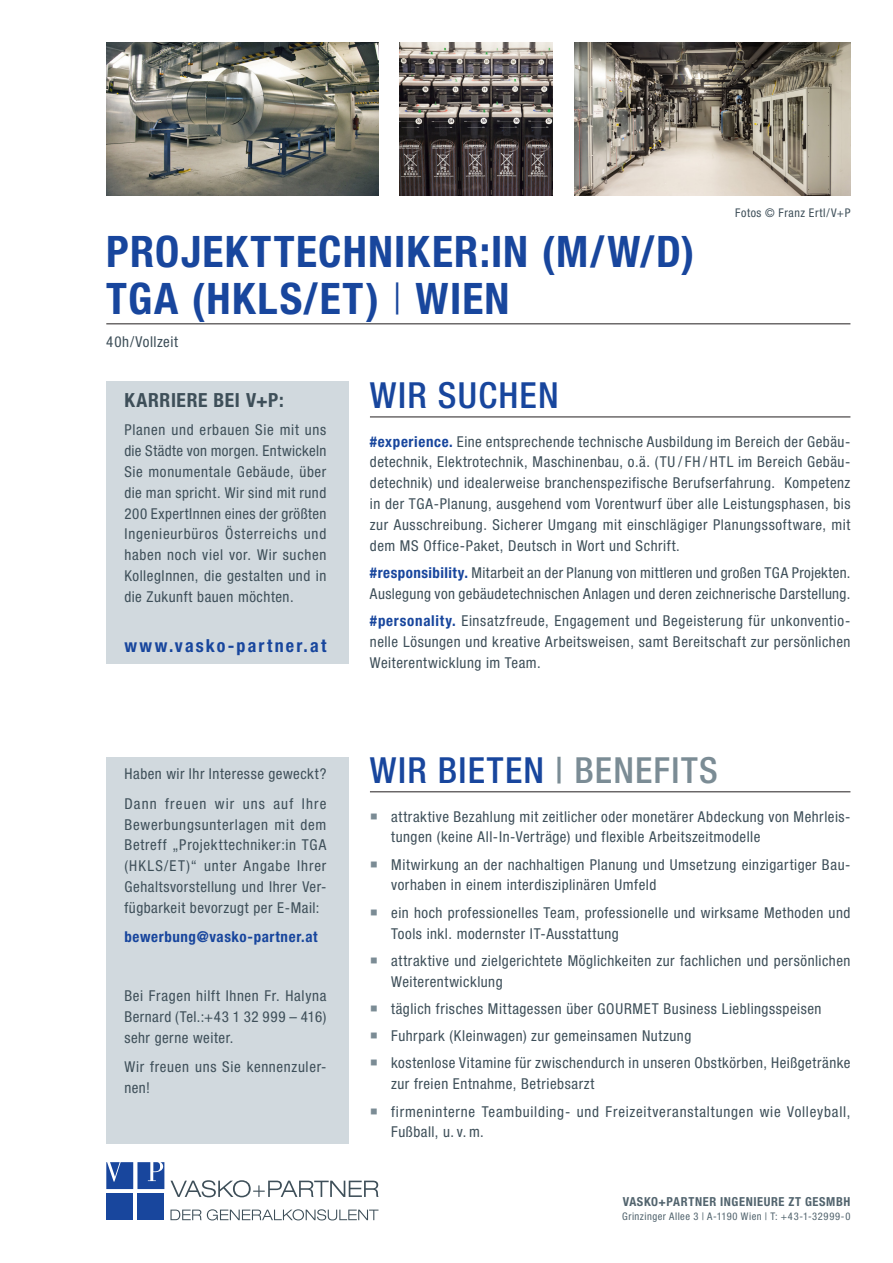
<style>
.page{position:relative;width:893px;height:1263px;background:#fff}
.page>*{position:absolute;margin:0;border:0;box-sizing:border-box;transform-origin:0 0}
.NEU_headline_blau_24_pt{font:700 condensed 43.5px "Helvetica Neue";letter-spacing:.03em;color:#18469d}
.NEU_headline_blau_24_pt-2{font:500 condensed 36px "Helvetica Neue";letter-spacing:.035em;color:#18469d}
.t1{font:700 condensed 19.5px "Helvetica Neue";letter-spacing:.035em;color:#3e4f59}
.t2{font:700 condensed 18px "Helvetica Neue";letter-spacing:.12em;color:#18469d}
.fließtext_80_schwarz{font:condensed 15px/20.9px "Helvetica Neue";letter-spacing:.035em;color:#3e4f59}
.fließtext_80_schwarz-2{font:700 condensed 15px "Helvetica Neue";letter-spacing:.04em;color:#18469d}
.t3{font:700 condensed 12.45px "Helvetica Neue";letter-spacing:.05em;color:#52646e}
.NEU_bildtext_blau_8_11{font:condensed 12px "Helvetica Neue";letter-spacing:.05em;color:#3e4f59}
.t4{font:condensed 10.5px "Helvetica Neue";letter-spacing:.045em;color:#52646e}
.s1{font-weight:300}
.s2{font-weight:700;color:#18469d}
.s3{color:#7b8c95}
</style>
<div class="page">
<svg style="left:170px;top:1209px;width:208px;height:11px"></svg>
<svg style="left:170px;top:1180px;width:208px;height:17px"></svg>
<svg style="left:106px;top:1162px;width:58px;height:27px;background:#4268af"></svg>
<div style="left:106px;top:1193px;width:27px;height:27px;background:#18469d"></div>
<div style="left:137px;top:1193px;width:27px;height:27px;background:#18469d"></div>
<div style="left:106px;top:757px;width:243px;height:386px;background:#d1d9de"></div>
<div style="left:106px;top:381px;width:243px;height:283px;background:#d1d9de"></div>
<hr style="left:106px;top:324px;width:744px;height:1px;background:#231f20">
<img style="left:106px;top:43px;width:272px;height:153px">
<img style="left:574px;top:43px;width:276px;height:153px">
<img style="left:400px;top:43px;width:153px;height:153px">
<hr style="left:370px;top:417px;width:480px;height:1px;background:#231f20">
<hr style="left:370px;top:791px;width:480px;height:1px;background:#231f20">
<p class="NEU_headline_blau_24_pt" style="left:106px;top:226px;width:589px">PROJEKTTECHNIKER:IN (M/W/D)</p>
<p class="NEU_headline_blau_24_pt" style="left:106px;top:272px;width:405px">TGA (HKLS/ET) <span class="s1">|</span> WIEN</p>
<p class="fließtext_80_schwarz" style="left:106px;top:331px;width:73px">40h/Vollzeit</p>
<h3 class="t1" style="left:124px;top:388px;width:161px">KARRIERE BEI V+P:</h3>
<p class="NEU_headline_blau_24_pt-2" style="left:370px;top:374px;width:190px">WIR SUCHEN</p>
<p class="NEU_bildtext_blau_8_11" style="left:735px;top:206px;width:117px">Fotos © Franz Ertl/V+P</p>
<p class="fließtext_80_schwarz" style="left:124px;top:419px;width:203px;text-align:justify">Planen und erbauen Sie mit uns die Städte von morgen. Entwickeln Sie monumentale Gebäude, über die man spricht. Wir sind mit rund 200 ExpertInnen eines der größten Ingenieurbüros Österreichs und haben noch viel vor. Wir suchen KollegInnen, die gestalten und in die Zukunft bauen möchten.</p>
<p class="t2" style="left:124px;top:635px;width:203px">www.vasko-partner.at</p>
<p class="fließtext_80_schwarz" style="left:124px;top:763px;width:203px">Haben wir Ihr Interesse geweckt?</p>
<p class="fließtext_80_schwarz" style="left:124px;top:793px;width:204px;text-align:justify">Dann freuen wir uns auf Ihre Bewerbungsunterlagen mit dem Betreff „Projekttechniker:in TGA (HKLS/ET)“ unter Angabe Ihrer Gehaltsvorstellung und Ihrer Ver&shy;fügbarkeit bevorzugt per E-Mail:</p>
<p class="fließtext_80_schwarz-2" style="left:124px;top:928px;width:195px">bewerbung@vasko-partner.at</p>
<p class="fließtext_80_schwarz" style="left:124px;top:985px;width:203px;text-align:justify">Bei Fragen hilft Ihnen Fr. Halyna Bernard (Tel.:+43 1 32 999 – 416) sehr gerne weiter.</p>
<p class="fließtext_80_schwarz" style="left:124px;top:1056px;width:203px">Wir freuen uns Sie kennenzuler&shy;nen!</p>
<p class="fließtext_80_schwarz" style="left:370px;top:431px;width:482px;text-align:justify"><span class="s2">#experience.</span> Eine entsprechende technische Ausbildung im Bereich der Gebäu&shy;detechnik, Elektrotechnik, Maschinenbau, o.ä. (TU / FH / HTL im Bereich Gebäu&shy;detechnik) und idealerweise branchenspezifische Berufserfahrung. Kompetenz in der TGA-Planung, ausgehend vom Vorentwurf über alle Leistungsphasen, bis zur Ausschreibung. Sicherer Umgang mit einschlägiger Planungssoftware, mit dem MS Office-Paket, Deutsch in Wort und Schrift.</p>
<p class="fließtext_80_schwarz" style="left:370px;top:562px;width:482px"><span class="s2">#responsibility.</span> Mitarbeit an der Planung von mittleren und großen TGA Projekten.<br>Auslegung von gebäudetechnischen Anlagen und deren zeichnerische Darstellung.</p>
<p class="fließtext_80_schwarz" style="left:370px;top:610px;width:482px;text-align:justify"><span class="s2">#personality.</span> Einsatzfreude, Engagement und Begeisterung für unkonventio&shy;nelle Lösungen und kreative Arbeitsweisen, samt Bereitschaft zur persönlichen Weiterentwicklung im Team.</p>
<p class="NEU_headline_blau_24_pt-2" style="left:370px;top:748px;width:349px">WIR BIETEN <span class="s3">| BENEFITS</span></p>
<p class="fließtext_80_schwarz" style="left:391px;top:806px;width:461px;text-indent:-21px"><span class="s3">○</span> attraktive Bezahlung mit zeitlicher oder monetärer Abdeckung von Mehrleis&shy;tungen (keine All-In-Verträge) und flexible Arbeitszeitmodelle</p>
<p class="fließtext_80_schwarz" style="left:391px;top:854px;width:461px;text-indent:-21px"><span class="s3">○</span> Mitwirkung an der nachhaltigen Planung und Umsetzung einzigartiger Bau&shy;vorhaben in einem interdisziplinären Umfeld</p>
<p class="fließtext_80_schwarz" style="left:391px;top:902px;width:461px;text-indent:-21px"><span class="s3">○</span> ein hoch professionelles Team, professionelle und wirksame Methoden und<br>Tools inkl. modernster IT-Ausstattung</p>
<p class="fließtext_80_schwarz" style="left:391px;top:950px;width:461px;text-indent:-21px"><span class="s3">○</span> attraktive und zielgerichtete Möglichkeiten zur fachlichen und persönlichen<br>Weiterentwicklung</p>
<p class="fließtext_80_schwarz" style="left:370px;top:998px;width:453px"><span class="s3">○</span> täglich frisches Mittagessen über GOURMET Business Lieblingsspeisen</p>
<p class="fließtext_80_schwarz" style="left:370px;top:1025px;width:323px"><span class="s3">○</span> Fuhrpark (Kleinwagen) zur gemeinsamen Nutzung</p>
<p class="fließtext_80_schwarz" style="left:391px;top:1052px;width:461px;text-indent:-21px"><span class="s3">○</span> kostenlose Vitamine für zwischendurch in unseren Obstkörben, Heißgetränke zur freien Entnahme, Betriebsarzt</p>
<p class="fließtext_80_schwarz" style="left:391px;top:1101px;width:461px;text-indent:-21px"><span class="s3">○</span> firmeninterne Teambuilding- und Freizeitveranstaltungen wie Volleyball,<br>Fußball, u. v. m.</p>
<p class="t3" style="left:623px;top:1194px;width:229px">VASKO+PARTNER INGENIEURE ZT GESMBH</p>
<p class="t4" style="left:622px;top:1211px;width:230px">Grinzinger Allee 3 | A-1190 Wien | T: +43-1-32999-0</p>
</div>
